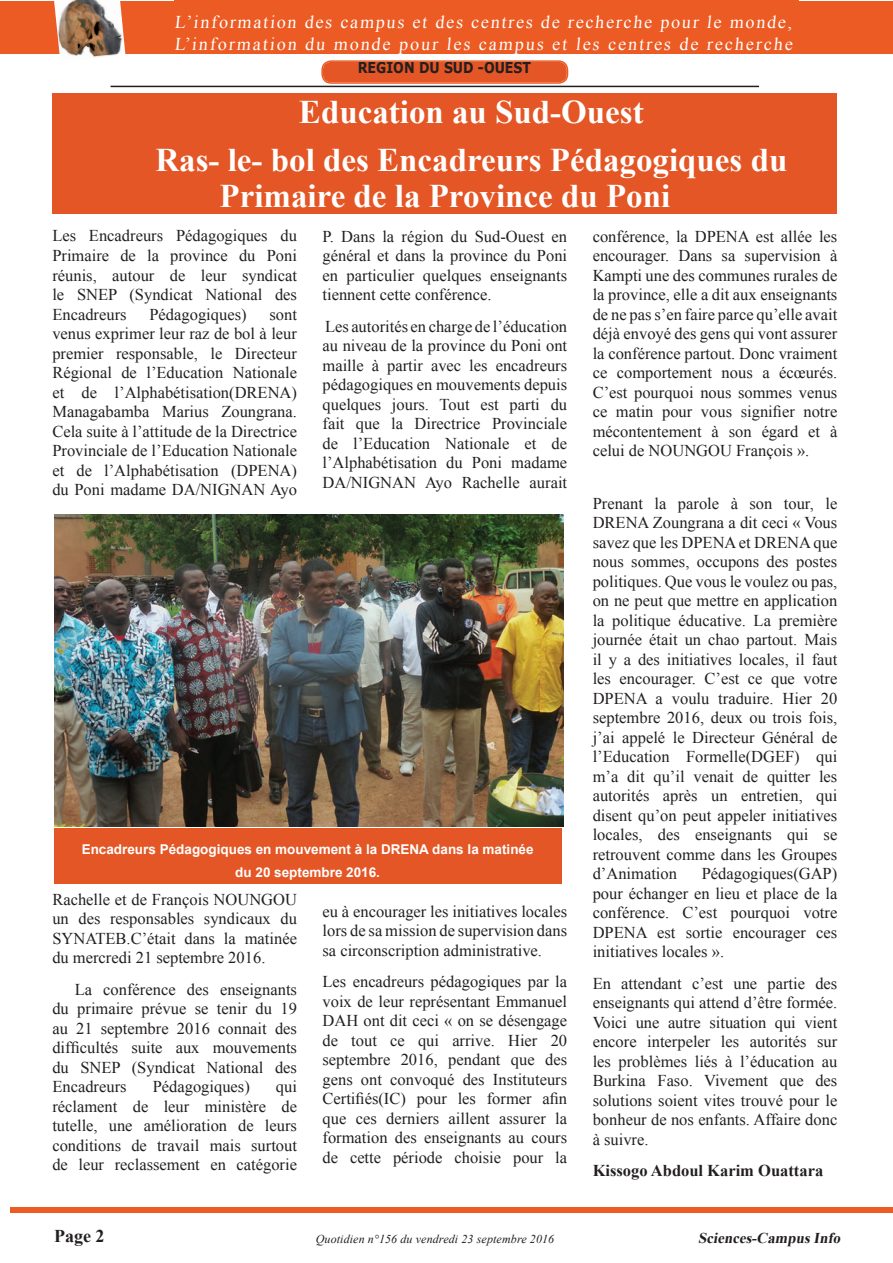
<style>
.page{position:relative;width:893px;height:1263px;background:#fff}
.page>*{position:absolute;margin:0;border:0;box-sizing:border-box;transform-origin:0 0}
.t1{font:700 33px/48px "Times New Roman";color:#fff;text-align:center}
.t2{font:18px/21.6px "Times New Roman";letter-spacing:.105em;color:#fff}
.t3{font:700 18px "Times New Roman";color:#231f20}
.t4{font:16.5px/19.5px "Times New Roman";color:#231f20;text-align:justify}
.t5{font:700 16.5px "Times New Roman";color:#231f20}
.t6{font:italic 700 15px "Times New Roman";color:#231f20}
.t7{font:700 15px "Verdana";color:#231f20;scale:.84 1}
.t8{font:700 13.5px/22.5px "Arial";color:#fff;text-align:center}
.t9{font:italic 12px "Times New Roman";letter-spacing:.01em;color:#231f20}
</style>
<div class="page">
<hr style="left:111px;top:86px;width:648px;height:1px;background:#231f20">
<div style="left:10px;top:1207px;width:883px;height:5px;background:#eb5b23"></div>
<div style="left:0;top:1px;width:893px;height:52px;background:#eb5b23"></div>
<img style="left:54px;top:0;width:71px;height:57px">
<div style="left:174px;top:0;width:625px;height:53px;background:#eb5b23"></div>
<div style="left:52px;top:93px;width:785px;height:121px;background:#e45625"></div>
<svg style="left:321px;top:60px;width:247px;height:24px;background:#e65f30"></svg>
<img style="left:55px;top:514px;width:508px;height:312px">
<div style="left:54px;top:828px;width:507px;height:55px;background:#e45625"></div>
<p class="t2" style="left:174px;top:11px;width:622px">L’information des campus et des centres de recherche pour le monde,<br>L’information du monde pour les campus et les centres de recherche</p>
<p class="t7" style="left:358px;top:57px;width:208px">REGION DU SUD -OUEST</p>
<h1 class="t1" style="left:155px;top:87px;width:633px">Education au Sud-Ouest<br>Ras- le- bol des Encadreurs Pédagogiques du</h1>
<h1 class="t1" style="left:220px;top:171px;width:452px">Primaire de la Province du Poni</h1>
<p class="t4" style="left:52px;top:226px;width:246px">Les Encadreurs Pédagogiques du Primaire de la province du Poni réunis, autour de leur syndicat le SNEP (Syndicat National des Encadreurs</p>
<p class="t4" style="left:149px;top:304px;width:99px">Pédagogiques)</p>
<p class="t4" style="left:52px;top:304px;width:246px;text-indent:217px">sont venus exprimer leur raz de bol à leur premier responsable, le Directeur Régional de l’Education Nationale et de l’Alphabétisation(DRENA)<br>Managabamba Marius Zoungrana.<br>Cela suite à l’attitude de la Directrice Provinciale de l’Education Nationale et de l’Alphabétisation (DPENA) du Poni madame DA/NIGNAN Ayo</p>
<p class="t4" style="left:322px;top:226px;width:246px">P. Dans la région du Sud-Ouest en général et dans la province du Poni en particulier quelques enseignants tiennent cette conférence.</p>
<p class="t4" style="left:322px;top:316px;width:246px">Les autorités en charge de l’éducation au niveau de la province du Poni ont maille à partir avec les encadreurs pédagogiques en mouvements depuis quelques jours. Tout est parti du fait que la Directrice Provinciale de l’Education Nationale et de l’Alphabétisation du Poni madame DA/NIGNAN Ayo Rachelle aurait</p>
<p class="t8" style="left:82px;top:838px;width:453px">Encadreurs Pédagogiques en mouvement à la DRENA dans la matinée du 20 septembre 2016.</p>
<p class="t4" style="left:52px;top:889px;width:246px">Rachelle et de François NOUNGOU un des responsables syndicaux du SYNATEB.C’était dans la matinée du mercredi 21 septembre 2016.</p>
<p class="t4" style="left:52px;top:979px;width:246px;text-indent:22px">La conférence des enseignants du primaire prévue se tenir du 19 au 21 septembre 2016 connait des difficultés suite aux mouvements du SNEP (Syndicat National des Encadreurs</p>
<p class="t4" style="left:52px;top:1076px;width:246px;text-indent:224px">qui réclament de leur ministère de tutelle, une amélioration de leurs conditions de travail mais surtout de leur reclassement en catégorie</p>
<p class="t4" style="left:153px;top:1076px;width:99px">Pédagogiques)</p>
<p class="t4" style="left:322px;top:901px;width:246px">eu à encourager les initiatives locales lors de sa mission de supervision dans sa circonscription administrative.</p>
<p class="t4" style="left:322px;top:971px;width:246px">Les encadreurs pédagogiques par la voix de leur représentant Emmanuel DAH ont dit ceci « on se désengage de tout ce qui arrive. Hier 20 septembre 2016, pendant que des gens ont convoqué des Instituteurs Certifiés(IC) pour les former afin que ces derniers aillent assurer la formation des enseignants au cours de cette période choisie pour la</p>
<p class="t4" style="left:593px;top:226px;width:246px">conférence, la DPENA est allée les encourager. Dans sa supervision à Kampti une des communes rurales de la province, elle a dit aux enseignants de ne pas s’en faire parce qu’elle avait déjà envoyé des gens qui vont assurer la conférence partout. Donc vraiment ce comportement nous a écœurés.<br>C’est pourquoi nous sommes venus ce matin pour vous signifier notre mécontentement à son égard et à celui de NOUNGOU François ».</p>
<p class="t4" style="left:593px;top:493px;width:246px">Prenant la parole à son tour, le DRENA Zoungrana a dit ceci « Vous savez que les DPENA et DRENA que nous sommes, occupons des postes politiques. Que vous le voulez ou pas, on ne peut que mettre en application la politique éducative. La première journée était un chao partout. Mais il y a des initiatives locales, il faut les encourager. C’est ce que votre DPENA a voulu traduire. Hier 20 septembre 2016, deux ou trois fois, j’ai appelé le Directeur Général de l’Education Formelle(DGEF) qui m’a dit qu’il venait de quitter les autorités après un entretien, qui disent qu’on peut appeler initiatives locales, des enseignants qui se retrouvent comme dans les Groupes d’Animation</p>
<p class="t4" style="left:593px;top:863px;width:246px;text-indent:109px">Pédagogiques(GAP) pour échanger en lieu et place de la conférence. C’est pourquoi votre DPENA est sortie encourager ces initiatives locales ».</p>
<p class="t4" style="left:593px;top:973px;width:246px">En attendant c’est une partie des enseignants qui attend d’être formée.<br>Voici une autre situation qui vient encore interpeler les autorités sur les problèmes liés à l’éducation au Burkina Faso. Vivement que des solutions soient vites trouvé pour le bonheur de nos enfants. Affaire donc à suivre.</p>
<p class="t5" style="left:593px;top:1159px;width:232px">Kissogo Abdoul Karim Ouattara</p>
<p class="t3" style="left:54px;top:1223px;width:52px">Page 2</p>
<p class="t9" style="left:316px;top:1231px;width:240px">Quotidien n°156 du vendredi 23 septembre 2016</p>
<p class="t6" style="left:698px;top:1227px;width:147px">Sciences-CampusInfo</p>
</div>
